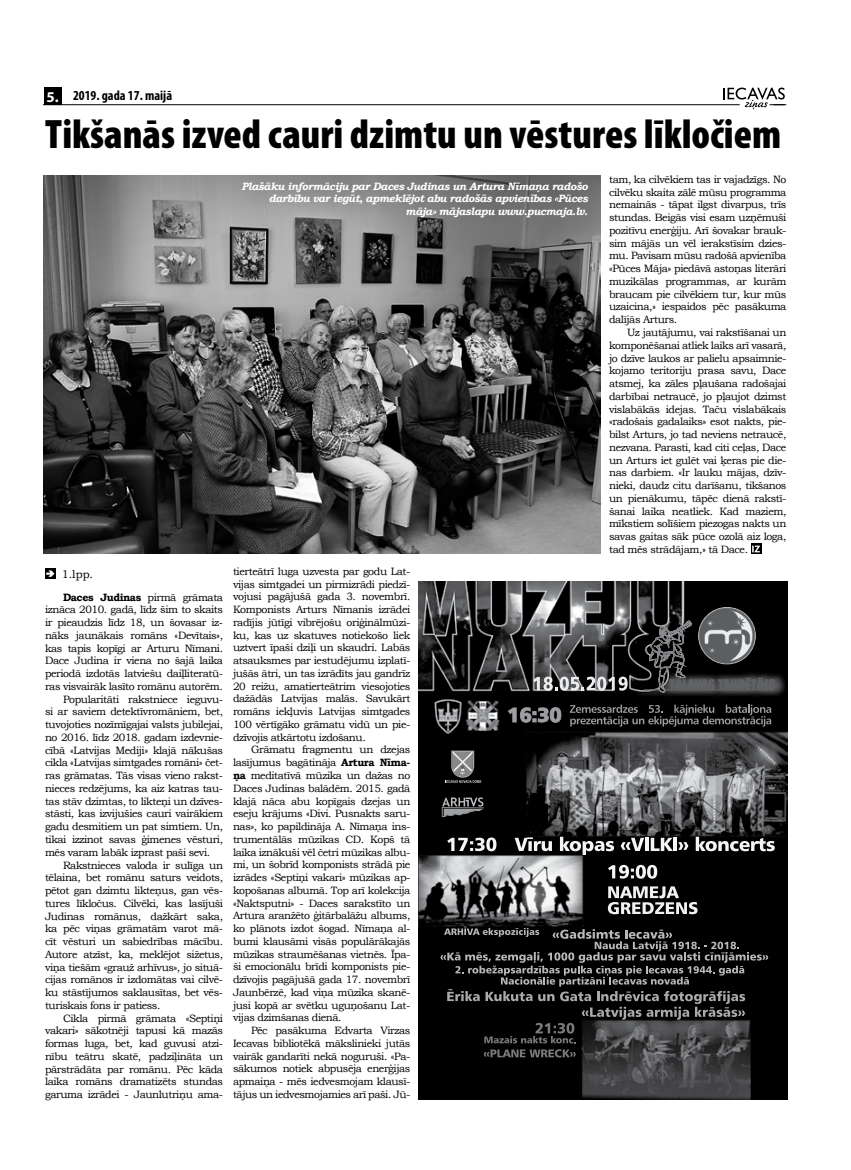
<style>
.page{position:relative;width:851px;height:1170px;background:#fff}
.page>*{position:absolute;margin:0;border:0;box-sizing:border-box;transform-origin:0 0}
.t1{font:900 condensed 41.25px "Myriad Pro";color:#000}
.t2{font:700 condensed 13.75px "Myriad Pro";color:#000}
.t3{font:11.25px "Bookman Old Style";color:#000}
.t4{font:10.62px/12.8px "Bookman Old Style";letter-spacing:-.04em;color:#000;text-align:justify}
.t5{font:italic 700 10.62px/12.8px "Bookman Old Style";letter-spacing:-.04em;color:#fff;text-align:right}
.t6{font:700 10.62px "Bookman Old Style";letter-spacing:-.04em;color:#000}
.s1{font-stretch:normal;font-size:15px;color:#fff}
.s2{font-weight:400}
.s3{font-weight:700}
</style>
<div class="page">
<hr style="left:44px;top:104px;width:695px;height:1px;background:#000">
<div style="left:44px;top:87px;width:17px;height:18px;background:#000"></div>
<svg style="left:723px;top:88px;width:63px;height:22px"></svg>
<svg style="left:45px;top:568px;width:11px;height:10px"></svg>
<svg style="left:46px;top:570px;width:8px;height:6px"></svg>
<svg style="left:751px;top:543px;width:10px;height:11px"></svg>
<svg style="left:752px;top:545px;width:7px;height:7px"></svg>
<img style="left:419px;top:581px;width:368px;height:517px">
<svg style="left:569px;top:704px;width:202px;height:22px;background:#29292a"></svg>
<svg style="left:447px;top:837px;width:49px;height:14px"></svg>
<svg style="left:514px;top:837px;width:38px;height:14px"></svg>
<svg style="left:560px;top:836px;width:54px;height:18px"></svg>
<svg style="left:620px;top:837px;width:24px;height:14px"></svg>
<hr style="left:645px;top:837px;width:3px;height:14px;background:#f4f5f5">
<svg style="left:650px;top:837px;width:22px;height:14px"></svg>
<hr style="left:673px;top:837px;width:3px;height:14px;background:#f4f5f5">
<svg style="left:678px;top:842px;width:10px;height:7px"></svg>
<svg style="left:695px;top:836px;width:79px;height:15px"></svg>
<svg style="left:508px;top:707px;width:53px;height:15px"></svg>
<svg style="left:533px;top:676px;width:94px;height:14px"></svg>
<svg style="left:607px;top:886px;width:90px;height:28px"></svg>
<svg style="left:608px;top:864px;width:49px;height:14px"></svg>
<svg style="left:483px;top:1049px;width:92px;height:8px"></svg>
<svg style="left:440px;top:926px;width:328px;height:117px;background:#232424"></svg>
<svg style="left:442px;top:797px;width:42px;height:20px"></svg>
<svg style="left:445px;top:750px;width:36px;height:32px"></svg>
<svg style="left:643px;top:588px;width:131px;height:105px;background:#323233"></svg>
<img style="left:44px;top:176px;width:556px;height:377px">
<p class="t2" style="left:46px;top:87px;width:127px"><span class="s1">5.</span> 2019. gada 17. maijā</p>
<h1 class="t1" style="left:45px;top:111px;width:737px">Tikšanās izved cauri dzimtu un vēstures līkločiem</h1>
<p class="t5" style="left:241px;top:179px;width:348px">Plašāku informāciju par Daces Judinas un Artura Nīmaņa radošo darbību var iegūt, apmeklējot abu radošās apvienības «Pūces māja» mājaslapu www.pucmaja.lv.</p>
<p class="t3" style="left:62px;top:566px;width:33px">1.lpp.</p>
<p class="t6" style="left:63px;top:589px;width:161px">Daces Judinas <span class="s2">pirmā grāmata</span></p>
<p class="t4" style="left:45px;top:603px;width:179px">iznāca 2010. gadā, līdz šim to skaits</p>
<p class="t4" style="left:45px;top:616px;width:179px">ir pieaudzis līdz 18, un šovasar iz-</p>
<p class="t4" style="left:45px;top:629px;width:179px">nāks jaunākais romāns «Devītais»,</p>
<p class="t4" style="left:45px;top:641px;width:179px">kas tapis kopīgi ar Arturu Nīmani.</p>
<p class="t4" style="left:45px;top:654px;width:179px">Dace Judina ir viena no šajā laika</p>
<p class="t4" style="left:45px;top:667px;width:179px">periodā izdotās latviešu daiļliteratū-</p>
<p class="t4" style="left:45px;top:680px;width:179px">ras visvairāk lasīto romānu autorēm.</p>
<p class="t4" style="left:63px;top:692px;width:161px">Popularitāti rakstniece ieguvu-</p>
<p class="t4" style="left:45px;top:705px;width:179px">si ar saviem detektīvromāniem, bet,</p>
<p class="t4" style="left:45px;top:718px;width:179px">tuvojoties nozīmīgajai valsts jubilejai,</p>
<p class="t4" style="left:45px;top:731px;width:179px">no 2016. līdz 2018. gadam izdevnie-</p>
<p class="t4" style="left:45px;top:743px;width:179px">cībā «Latvijas Mediji» klajā nākušas</p>
<p class="t4" style="left:45px;top:756px;width:179px">cikla «Latvijas simtgades romāni» čet-</p>
<p class="t4" style="left:45px;top:769px;width:179px">ras grāmatas. Tās visas vieno rakst-</p>
<p class="t4" style="left:45px;top:782px;width:179px">nieces redzējums, ka aiz katras tau-</p>
<p class="t4" style="left:45px;top:794px;width:179px">tas stāv dzimtas, to likteņi un dzīves-</p>
<p class="t4" style="left:45px;top:807px;width:179px">stāsti, kas izvijušies cauri vairākiem</p>
<p class="t4" style="left:45px;top:820px;width:179px">gadu desmitiem un pat simtiem. Un,</p>
<p class="t4" style="left:45px;top:833px;width:179px">tikai izzinot savas ģimenes vēsturi,</p>
<p class="t4" style="left:45px;top:845px;width:167px">mēs varam labāk izprast paši sevi.</p>
<p class="t4" style="left:63px;top:858px;width:161px">Rakstnieces valoda ir sulīga un</p>
<p class="t4" style="left:45px;top:871px;width:179px">tēlaina, bet romānu saturs veidots,</p>
<p class="t4" style="left:45px;top:884px;width:179px">pētot gan dzimtu likteņus, gan vēs-</p>
<p class="t4" style="left:45px;top:896px;width:179px">tures līkločus. Cilvēki, kas lasījuši</p>
<p class="t4" style="left:45px;top:909px;width:179px">Judinas romānus, dažkārt saka,</p>
<p class="t4" style="left:45px;top:922px;width:179px">ka pēc viņas grāmatām varot mā-</p>
<p class="t4" style="left:45px;top:935px;width:179px">cīt vēsturi un sabiedrības mācību.</p>
<p class="t4" style="left:45px;top:947px;width:179px">Autore atzīst, ka, meklējot sižetus,</p>
<p class="t4" style="left:45px;top:960px;width:179px">viņa tiešām «grauž arhīvus», jo situā-</p>
<p class="t4" style="left:45px;top:973px;width:179px">cijas romānos ir izdomātas vai cilvē-</p>
<p class="t4" style="left:45px;top:986px;width:179px">ku stāstījumos saklausītas, bet vēs-</p>
<p class="t4" style="left:45px;top:998px;width:117px">turiskais fons ir patiess.</p>
<p class="t4" style="left:63px;top:1011px;width:161px">Cikla pirmā grāmata «Septiņi</p>
<p class="t4" style="left:45px;top:1024px;width:179px">vakari» sākotnēji tapusi kā mazās</p>
<p class="t4" style="left:45px;top:1037px;width:179px">formas luga, bet, kad guvusi atzi-</p>
<p class="t4" style="left:45px;top:1049px;width:179px">nību teātru skatē, padziļināta un</p>
<p class="t4" style="left:45px;top:1062px;width:179px">pārstrādāta par romānu. Pēc kāda</p>
<p class="t4" style="left:45px;top:1075px;width:179px">laika romāns dramatizēts stundas</p>
<p class="t4" style="left:45px;top:1088px;width:179px">garuma izrādei - Jaunlutriņu ama-</p>
<p class="t4" style="left:233px;top:565px;width:179px">tierteātrī luga uzvesta par godu Lat&shy;vijas simtgadei un pirmizrādi piedzī&shy;vojusi pagājušā gada 3. novembrī.<br>Komponists Arturs Nīmanis izrādei radījis jūtīgi vibrējošu oriģinālmūzi&shy;ku, kas uz skatuves notiekošo liek uztvert īpaši dziļi un skaudri. Labās atsauksmes par iestudējumu izplatī&shy;jušās ātri, un tas izrādīts jau gandrīz 20 reižu, amatierteātrim viesojoties dažādās Latvijas malās. Savukārt romāns iekļuvis Latvijas simtgades 100 vērtīgāko grāmatu vidū un pie&shy;dzīvojis atkārtotu izdošanu.</p>
<p class="t4" style="left:233px;top:743px;width:179px;text-indent:18px">Grāmatu fragmentu un dzejas lasījumus bagātināja <span class="s3">Artura Nīma&shy;ņa</span> meditatīvā mūzika un dažas no Daces Judinas balādēm. 2015. gadā klajā nāca abu kopīgais dzejas un eseju krājums «Divi. Pusnakts saru&shy;nas», ko papildināja A. Nīmaņa ins&shy;trumentālās mūzikas CD. Kopš tā laika iznākuši vēl četri mūzikas albu&shy;mi, un šobrīd komponists strādā pie izrādes «Septiņi vakari» mūzikas ap&shy;kopošanas albumā. Top arī kolekcija «Naktsputni» - Daces sarakstīto un Artura aranžēto ģitārbalāžu albums, ko plānots izdot šogad. Nīmaņa al&shy;bumi klausāmi visās populārākajās mūzikas straumēšanas vietnēs. Īpa&shy;ši emocionālu brīdi komponists pie&shy;dzīvojis pagājušā gada 17. novembrī Jaunbērzē, kad viņa mūzika skanē&shy;jusi kopā ar svētku uguņošanu Lat&shy;vijas dzimšanas dienā.</p>
<p class="t4" style="left:233px;top:1024px;width:179px;text-indent:18px">Pēc pasākuma Edvarta Virzas Iecavas bibliotēkā mākslinieki jutās vairāk gandarīti nekā noguruši. «Pa&shy;sākumos notiek abpusēja enerģijas apmaiņa - mēs iedvesmojam klausī&shy;tājus un iedvesmojamies arī paši. Jū-</p>
<p class="t4" style="left:609px;top:173px;width:179px">tam, ka cilvēkiem tas ir vajadzīgs. No cilvēku skaita zālē mūsu programma nemainās - tāpat ilgst divarpus, trīs stundas. Beigās visi esam uzņēmuši pozitīvu enerģiju. Arī šovakar brauk&shy;sim mājās un vēl ierakstīsim dzies&shy;mu. Pavisam mūsu radošā apvienība «Pūces Māja» piedāvā astoņas literāri muzikālas programmas, ar kurām braucam pie cilvēkiem tur, kur mūs uzaicina,» iespaidos pēc pasākuma dalījās Arturs.</p>
<p class="t4" style="left:609px;top:326px;width:179px;text-indent:18px">Uz jautājumu, vai rakstīšanai un komponēšanai atliek laiks arī vasarā, jo dzīve laukos ar palielu apsaimnie&shy;kojamo teritoriju prasa savu, Dace atsmej, ka zāles pļaušana radošajai darbībai netraucē, jo pļaujot dzimst vislabākās idejas. Taču vislabākais «radošais gadalaiks» esot nakts, pie&shy;bilst Arturs, jo tad neviens netraucē, nezvana. Parasti, kad citi ceļas, Dace un Arturs iet gulēt vai ķeras pie die&shy;nas darbiem. «Ir lauku mājas, dzīv&shy;nieki, daudz citu darīšanu, tikšanos un pienākumu, tāpēc dienā rakstī&shy;šanai laika neatliek. Kad maziem, mīkstiem solīšiem piezogas nakts un savas gaitas sāk pūce ozolā aiz loga, tad mēs strādājam,» tā Dace.</p>
</div>
